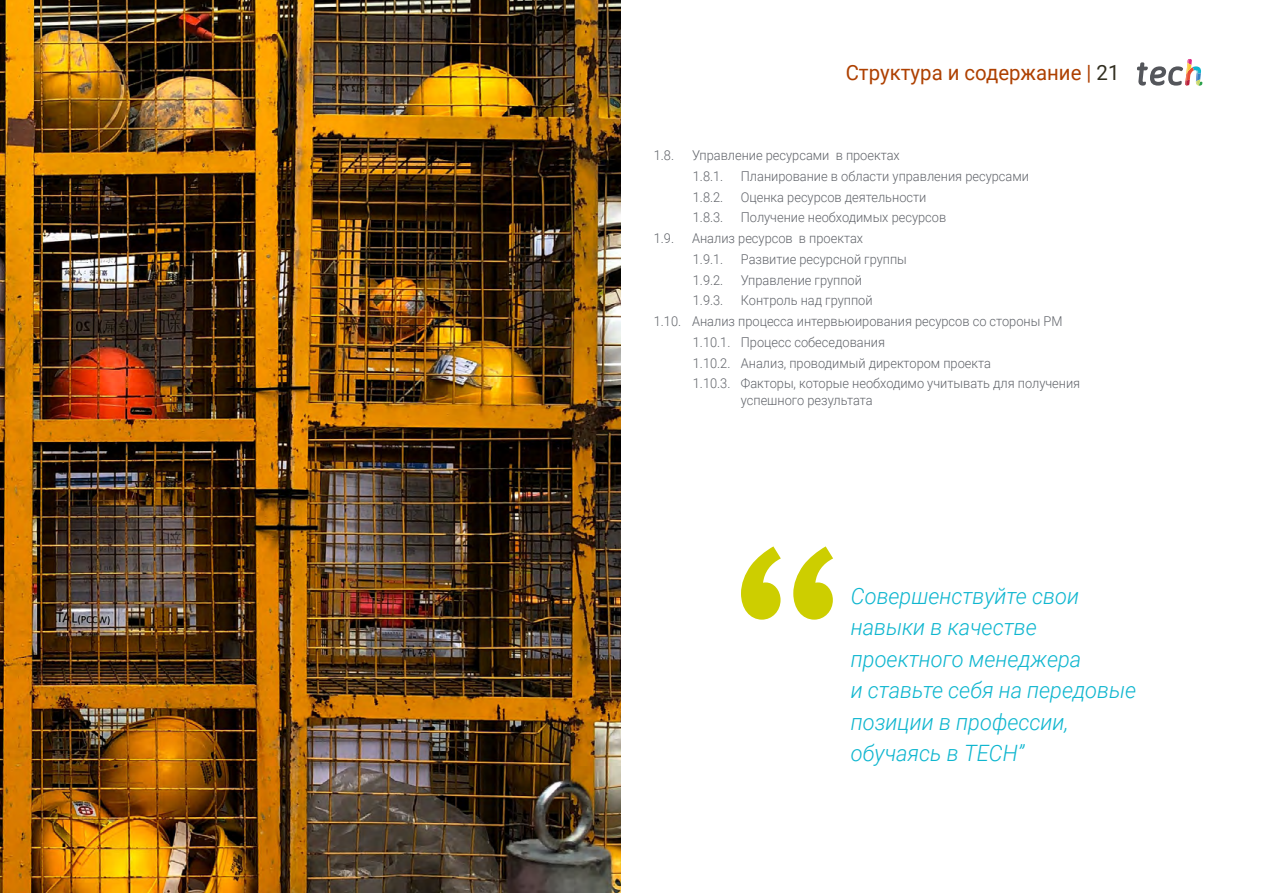
<style>
.page{position:relative;width:1263px;height:893px;background:#fff}
.page>*{position:absolute;margin:0;border:0;box-sizing:border-box;transform-origin:0 0}
.t1{font:italic 300 22.5px/31.5px "Roboto";color:#0fb6cf}
.t2{font:21px "Roboto";color:#ae4000}
.t3{font:300 13.5px/20.7px "Roboto";color:#61646a;scale:.95 1}
.s1{color:#312e20}
</style>
<div class="page">
<svg style="left:1137px;top:59px;width:65px;height:27px"></svg>
<img style="left:0;top:0;width:621px;height:893px">
<svg style="left:741px;top:546px;width:92px;height:74px"></svg>
<h2 class="t2" style="left:846px;top:57px;width:275px">Структура и содержание | <span class="s1">21</span></h2>
<p class="t3" style="left:654px;top:144px;width:23px">1.8.</p>
<p class="t3" style="left:692px;top:144px;width:220px">Управление ресурсами в проектах<br>1.8.1.</p>
<p class="t3" style="left:741px;top:165px;width:305px">Планирование в области управления ресурсами</p>
<p class="t3" style="left:693px;top:186px;width:34px">1.8.2.</p>
<p class="t3" style="left:741px;top:186px;width:197px">Оценка ресурсов деятельности</p>
<p class="t3" style="left:693px;top:207px;width:34px">1.8.3.</p>
<p class="t3" style="left:741px;top:207px;width:218px">Получение необходимых ресурсов</p>
<p class="t3" style="left:654px;top:227px;width:23px">1.9.</p>
<p class="t3" style="left:692px;top:227px;width:182px">Анализ ресурсов в проектах<br>1.9.1.</p>
<p class="t3" style="left:741px;top:248px;width:176px">Развитие ресурсной группы</p>
<p class="t3" style="left:693px;top:269px;width:34px">1.9.2.</p>
<p class="t3" style="left:741px;top:269px;width:129px">Управление группой</p>
<p class="t3" style="left:693px;top:290px;width:34px">1.9.3.</p>
<p class="t3" style="left:741px;top:290px;width:140px">Контроль над группой</p>
<p class="t3" style="left:654px;top:310px;width:432px">1.10. Анализ процесса интервьюирования ресурсов со стороны PM</p>
<p class="t3" style="left:693px;top:331px;width:204px">1.10.1. Процесс собеседования</p>
<p class="t3" style="left:693px;top:352px;width:315px">1.10.2. Анализ, проводимый директором проекта</p>
<p class="t3" style="left:693px;top:373px;width:409px">1.10.3. Факторы, которые необходимо учитывать для получения</p>
<p class="t3" style="left:741px;top:389px;width:140px">успешного результата</p>
<h1 class="t1" style="left:851px;top:579px;width:287px">Совершенствуйте свои навыки в качестве проектного менеджера<br>и ставьте себя на передовые позиции в профессии, обучаясь в TECH”</h1>
</div>
